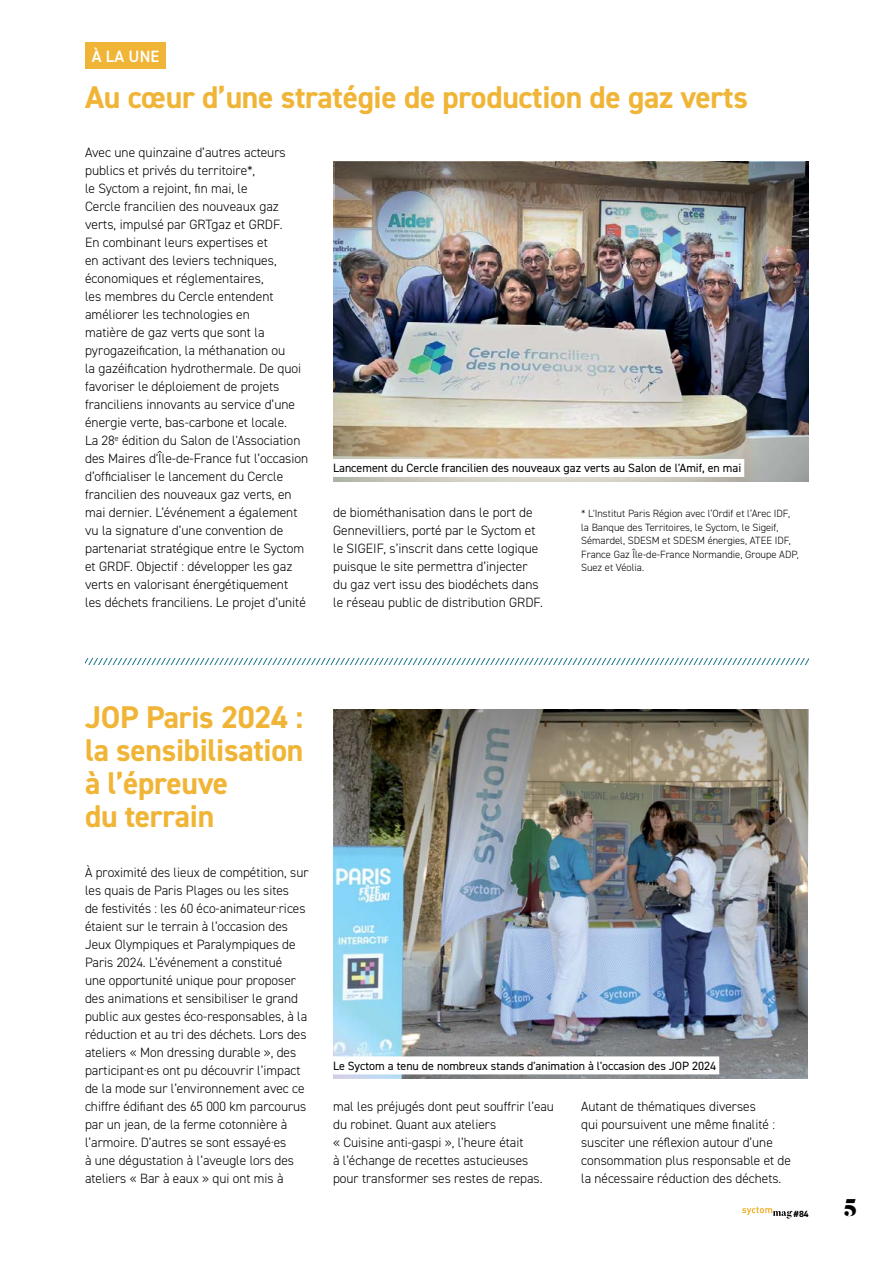
<style>
.page{position:relative;width:893px;height:1263px;background:#fff}
.page>*{position:absolute;margin:0;border:0;box-sizing:border-box;transform-origin:0 0}
.t1{font:700 31.5px/33px "DIN2014";letter-spacing:-.01em;color:#f0b537}
.t2{font:900 24px "Butler Stencil";color:#000}
.t3{font:600 16.5px "DIN2014";color:#fff}
.t4{font:300 13.5px/18px "DIN2014";color:#000}
.t5{font:12px "DIN2014";color:#000}
.t6{font:300 10.5px/13.5px "DIN2014";color:#000}
.t7{font:700 9px "DIN2014";color:#000}
</style>
<div class="page">
<div style="left:85px;top:43px;width:81px;height:26px;background:#f0b537"></div>
<img style="left:333px;top:162px;width:476px;height:319px">
<div style="left:333px;top:459px;width:411px;height:18px;background:#fff"></div>
<img style="left:335px;top:162px;width:474px;height:91px">
<svg style="left:86px;top:658px;width:723px;height:6px"></svg>
<img style="left:333px;top:709px;width:475px;height:369px">
<img style="left:334px;top:709px;width:475px;height:150px">
<div style="left:333px;top:1056px;width:386px;height:18px;background:#fff"></div>
<svg style="left:742px;top:1207px;width:50px;height:12px"></svg>
<p class="t3" style="left:92px;top:46px;width:69px">À LA UNE</p>
<h1 class="t1" style="left:85px;top:80px;width:664px">Au cœur d’une stratégie de production de gaz verts</h1>
<p class="t4" style="left:85px;top:143px;width:225px">Avec une quinzaine d’autres acteurs publics et privés du territoire*,<br>le Syctom a rejoint, fin mai, le<br>Cercle francilien des nouveaux gaz verts, impulsé par GRTgaz et GRDF.<br>En combinant leurs expertises et<br>en activant des leviers techniques, économiques et réglementaires,<br>les membres du Cercle entendent améliorer les technologies en<br>matière de gaz verts que sont la pyrogazeification, la méthanation ou<br>la gazéification hydrothermale. De quoi favoriser le déploiement de projets franciliens innovants au service d’une énergie verte, bas-carbone et locale.<br>La 28<sup>e</sup> édition du Salon de l'Association des Maires d'Île-de-France fut l’occasion d’officialiser le lancement du Cercle francilien des nouveaux gaz verts, en mai dernier. L’événement a également vu la signature d’une convention de partenariat stratégique entre le Syctom et GRDF. Objectif : développer les gaz verts en valorisant énergétiquement<br>les déchets franciliens. Le projet d’unité</p>
<p class="t5" style="left:333px;top:461px;width:410px">Lancement du Cercle francilien des nouveaux gaz verts au Salon de l'Amif, en mai</p>
<p class="t4" style="left:333px;top:503px;width:212px">de biométhanisation dans le port de Gennevilliers, porté par le Syctom et le SIGEIF, s’inscrit dans cette logique puisque le site permettra d’injecter du gaz vert issu des biodéchets dans le réseau public de distribution GRDF.</p>
<p class="t6" style="left:581px;top:507px;width:219px">* L'Institut Paris Région avec l’Ordif et l’Arec IDF, la Banque des Territoires, le Syctom, le Sigeif, Sémardel, SDESM et SDESM énergies, ATEE IDF, France Gaz Île-de-France Normandie, Groupe ADP, Suez et Véolia.</p>
<h1 class="t1" style="left:85px;top:700px;width:220px">JOP Paris 2024 : la sensibilisation à l’épreuve<br>du terrain</h1>
<p class="t4" style="left:85px;top:863px;width:225px">À proximité des lieux de compétition, sur les quais de Paris Plages ou les sites<br>de festivités : les 60 éco-animateur·rices étaient sur le terrain à l’occasion des Jeux Olympiques et Paralympiques de Paris 2024. L’événement a constitué<br>une opportunité unique pour proposer des animations et sensibiliser le grand public aux gestes éco-responsables, à la réduction et au tri des déchets. Lors des ateliers « Mon dressing durable », des participant·es ont pu découvrir l’impact de la mode sur l’environnement avec ce chiffre édifiant des 65 000 km parcourus par un jean, de la ferme cotonnière à l’armoire. D’autres se sont essayé·es<br>à une dégustation à l’aveugle lors des ateliers « Bar à eaux » qui ont mis à</p>
<p class="t5" style="left:333px;top:1058px;width:385px">Le Syctom a tenu de nombreux stands d'animation à l'occasion des JOP 2024</p>
<p class="t4" style="left:581px;top:1097px;width:211px">Autant de thématiques diverses<br>qui poursuivent une même finalité : susciter une réflexion autour d’une consommation plus responsable et de la nécessaire réduction des déchets.</p>
<p class="t4" style="left:333px;top:1097px;width:222px">mal les préjugés dont peut souffrir l’eau du robinet. Quant aux ateliers<br>« Cuisine anti-gaspi », l’heure était<br>à l’échange de recettes astucieuses pour transformer ses restes de repas.</p>
<p class="t7" style="left:793px;top:1208px;width:16px">#84</p>
<h2 class="t2" style="left:843px;top:1192px;width:15px">5</h2>
</div>
